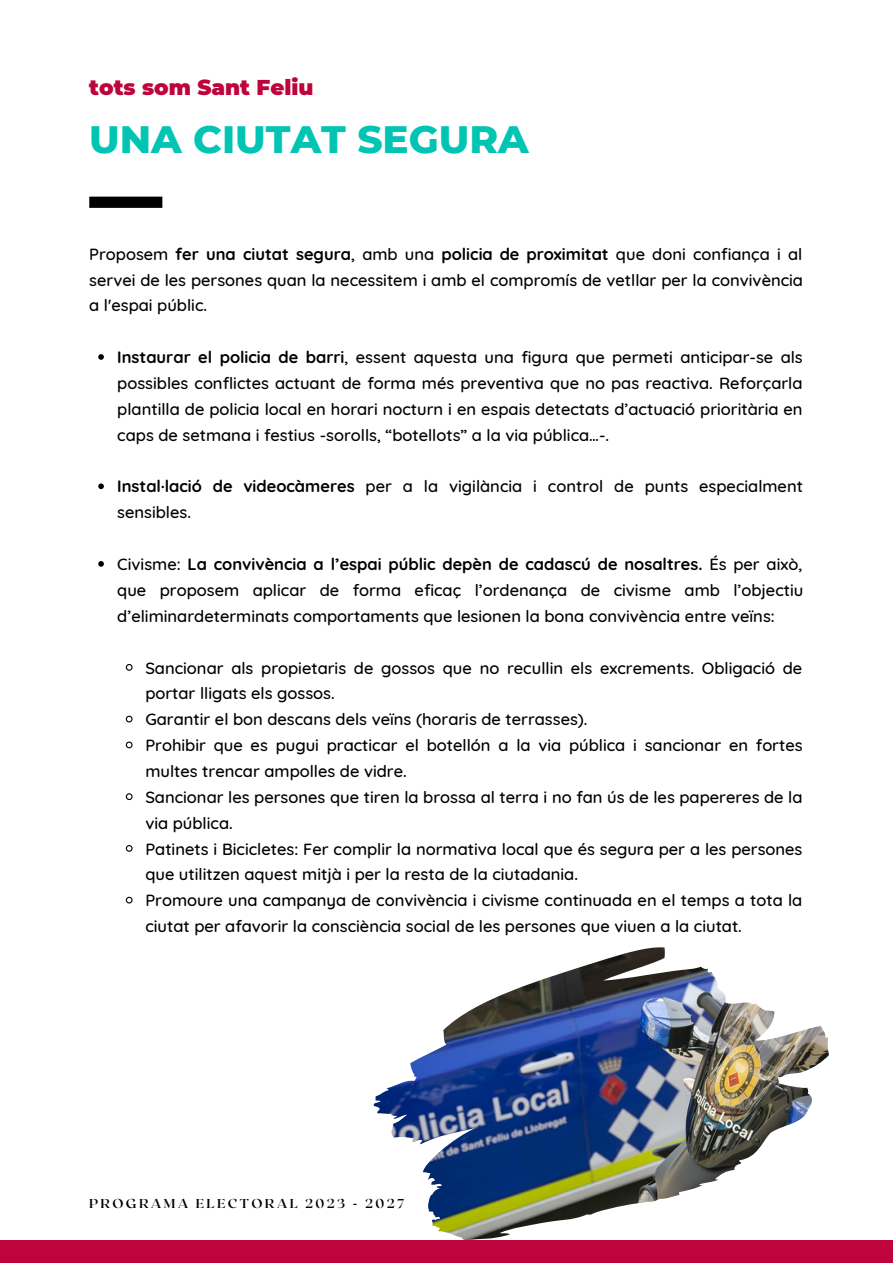
<style>
.page{position:relative;width:893px;height:1264px;background:#fff}
.page>*{position:absolute;margin:0;border:0;box-sizing:border-box;transform-origin:0 0}
.t1{font:800 39px "Montserrat";color:#01c4b3}
.t2{font:900 21.45px "Montserrat";color:#be033d}
.t3{font:500 16.5px/25.8px "Quicksand";color:#000}
.t4{font:700 12.9px "Roxborough CF";letter-spacing:.18em;color:#000}
.s1{font-weight:700}
</style>
<div class="page">
<img style="left:374px;top:947px;width:454px;height:292px">
<svg style="left:98px;top:354px;width:6px;height:6px"></svg>
<svg style="left:98px;top:483px;width:6px;height:6px"></svg>
<svg style="left:98px;top:561px;width:6px;height:5px"></svg>
<svg style="left:125px;top:664px;width:8px;height:7px"></svg>
<svg style="left:125px;top:715px;width:8px;height:8px"></svg>
<svg style="left:125px;top:741px;width:8px;height:8px"></svg>
<svg style="left:125px;top:793px;width:8px;height:7px"></svg>
<svg style="left:125px;top:845px;width:8px;height:7px"></svg>
<svg style="left:125px;top:896px;width:8px;height:8px"></svg>
<div style="left:0;top:1240px;width:892px;height:22px;background:#be033d"></div>
<div style="left:89px;top:197px;width:73px;height:11px;background:#000"></div>
<p class="t2" style="left:89px;top:74px;width:225px">tots som Sant Feliu</p>
<p class="t1" style="left:89px;top:115px;width:441px">UNA CIUTAT SEGURA</p>
<p class="t3" style="left:89px;top:240px;width:715px;text-align:justify">Proposem <span class="s1">fer una ciutat segura</span>, amb una <span class="s1">policia de proximitat</span> que doni confiança i al servei de les persones quan la necessitem i amb el compromís de vetllar per la convivència a l'espai públic.</p>
<p class="t3" style="left:117px;top:344px;width:687px;text-align:justify"><span class="s1">Instaurar el policia de barri</span>, essent aquesta una figura que permeti anticipar-se als possibles conflictes actuant de forma més preventiva que no pas reactiva. Reforçarla plantilla de policia local en horari nocturn i en espais detectats d’actuació prioritària en caps de setmana i festius -sorolls, “botellots” a la via pública…-.</p>
<p class="t3" style="left:117px;top:473px;width:687px"><span class="s1">Instal·lació de videocàmeres</span> per a la vigilància i control de punts especialment sensibles.</p>
<p class="t3" style="left:117px;top:551px;width:687px;text-align:justify">Civisme: <span class="s1">La convivència a l’espai públic depèn de cadascú de nosaltres.</span> És per això, que proposem aplicar de forma eficaç l’ordenança de civisme amb l’objectiu d’eliminardeterminats comportaments que lesionen la bona convivència entre veïns:</p>
<p class="t3" style="left:145px;top:654px;width:658px">Sancionar als propietaris de gossos que no recullin els excrements. Obligació de portar lligats els gossos.</p>
<p class="t3" style="left:145px;top:706px;width:443px">Garantir el bon descans dels veïns (horaris de terrasses).</p>
<p class="t3" style="left:145px;top:732px;width:658px">Prohibir que es pugui practicar el botellón a la via pública i sancionar en fortes multes trencar ampolles de vidre.</p>
<p class="t3" style="left:145px;top:783px;width:658px">Sancionar les persones que tiren la brossa al terra i no fan ús de les papereres de la via pública.</p>
<p class="t3" style="left:145px;top:835px;width:658px">Patinets i Bicicletes: Fer complir la normativa local que és segura per a les persones que utilitzen aquest mitjà i per la resta de la ciutadania.</p>
<p class="t3" style="left:145px;top:887px;width:658px">Promoure una campanya de convivència i civisme continuada en el temps a tota la ciutat per afavorir la consciència social de les persones que viuen a la ciutat.</p>
<p class="t4" style="left:89px;top:1195px;width:316px">PROGRAMA ELECTORAL 2023 - 2027</p>
</div>
